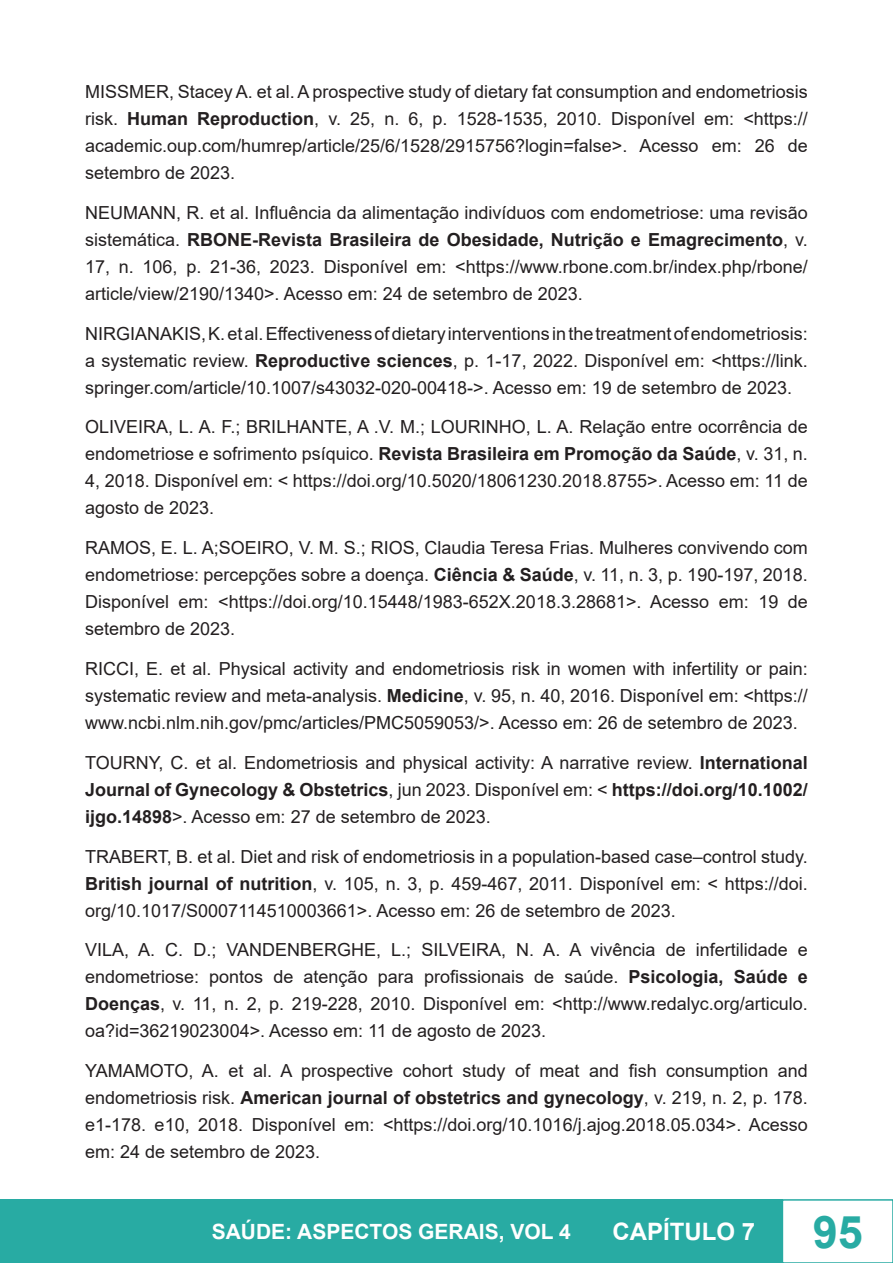
<style>
.page{position:relative;width:893px;height:1263px;background:#fff}
.page>*{position:absolute;margin:0;border:0;box-sizing:border-box;transform-origin:0 0}
.t1{font:700 45px "Arial";color:#28aba3}
.t2{font:700 24px "Arial";color:#fff}
.t3{font:700 21px "Arial";color:#fff}
.t4{font:18px/27px "Arial";color:#231f20;text-align:justify}
.s1{font-weight:700}
</style>
<div class="page">
<div style="left:0;top:1200px;width:782px;height:63px;background:#28aba3"></div>
<div style="left:782px;top:1199px;width:111px;height:64px;border:2px solid #28aba3"></div>
<p class="t4" style="left:85px;top:78px;width:724px">MISSMER, Stacey A. et al. A prospective study of dietary fat consumption and endometriosis risk. <span class="s1">Human Reproduction</span>, v. 25, n. 6, p. 1528-1535, 2010. Disponível em: &lt;https:// academic.oup.com/humrep/article/25/6/1528/2915756?login=false&gt;. Acesso em: 26 de setembro de 2023.</p>
<p class="t4" style="left:85px;top:199px;width:724px">NEUMANN, R. et al. Influência da alimentação indivíduos com endometriose: uma revisão sistemática. <span class="s1">RBONE-Revista Brasileira de Obesidade, Nutrição e Emagrecimento</span>, v.<br>17, n. 106, p. 21-36, 2023. Disponível em: &lt;https://www.rbone.com.br/index.php/rbone/ article/view/2190/1340&gt;. Acesso em: 24 de setembro de 2023.</p>
<p class="t4" style="left:85px;top:320px;width:724px">NIRGIANAKIS, K. et al. Effectiveness of dietary interventions in the treatment of endometriosis: a systematic review. <span class="s1">Reproductive sciences</span>, p. 1-17, 2022. Disponível em: &lt;https://link. springer.com/article/10.1007/s43032-020-00418-&gt;. Acesso em: 19 de setembro de 2023.</p>
<p class="t4" style="left:85px;top:413px;width:724px">OLIVEIRA, L. A. F.; BRILHANTE, A .V. M.; LOURINHO, L. A. Relação entre ocorrência de endometriose e sofrimento psíquico. <span class="s1">Revista Brasileira em Promoção da Saúde</span>, v. 31, n.<br>4, 2018. Disponível em: &lt; https://doi.org/10.5020/18061230.2018.8755&gt;. Acesso em: 11 de agosto de 2023.</p>
<p class="t4" style="left:85px;top:534px;width:724px">RAMOS, E. L. A;SOEIRO, V. M. S.; RIOS, Claudia Teresa Frias. Mulheres convivendo com endometriose: percepções sobre a doença. <span class="s1">Ciência &amp; Saúde</span>, v. 11, n. 3, p. 190-197, 2018.<br>Disponível em: &lt;https://doi.org/10.15448/1983-652X.2018.3.28681&gt;. Acesso em: 19 de setembro de 2023.</p>
<p class="t4" style="left:85px;top:655px;width:724px">RICCI, E. et al. Physical activity and endometriosis risk in women with infertility or pain: systematic review and meta-analysis. <span class="s1">Medicine</span>, v. 95, n. 40, 2016. Disponível em: &lt;https:// www.ncbi.nlm.nih.gov/pmc/articles/PMC5059053/&gt;. Acesso em: 26 de setembro de 2023.</p>
<p class="t4" style="left:85px;top:749px;width:724px">TOURNY, C. et al. Endometriosis and physical activity: A narrative review. <span class="s1">International Journal of Gynecology &amp; Obstetrics</span>, jun 2023. Disponível em: &lt; <span class="s1">https://doi.org/10.1002/ ijgo.14898</span>&gt;. Acesso em: 27 de setembro de 2023.</p>
<p class="t4" style="left:85px;top:843px;width:724px">TRABERT, B. et al. Diet and risk of endometriosis in a population-based case–control study.<br><span class="s1">British journal of nutrition</span>, v. 105, n. 3, p. 459-467, 2011. Disponível em: &lt; https://doi. org/10.1017/S0007114510003661&gt;. Acesso em: 26 de setembro de 2023.</p>
<p class="t4" style="left:85px;top:936px;width:724px">VILA, A. C. D.; VANDENBERGHE, L.; SILVEIRA, N. A. A vivência de infertilidade e endometriose: pontos de atenção para profissionais de saúde. <span class="s1">Psicologia, Saúde e Doenças</span>, v. 11, n. 2, p. 219-228, 2010. Disponível em: &lt;http://www.redalyc.org/articulo. oa?id=36219023004&gt;. Acesso em: 11 de agosto de 2023.</p>
<p class="t4" style="left:85px;top:1057px;width:724px">YAMAMOTO, A. et al. A prospective cohort study of meat and fish consumption and endometriosis risk. <span class="s1">American journal of obstetrics and gynecology</span>, v. 219, n. 2, p. 178. e1-178. e10, 2018. Disponível em: &lt;https://doi.org/10.1016/j.ajog.2018.05.034&gt;. Acesso em: 24 de setembro de 2023.</p>
<p class="t3" style="left:212px;top:1217px;width:361px">SAÚDE: ASPECTOS GERAIS, VOL 4</p>
<h2 class="t2" style="left:612px;top:1215px;width:144px">CAPÍTULO 7</h2>
<h1 class="t1" style="left:813px;top:1200px;width:52px">95</h1>
</div>
